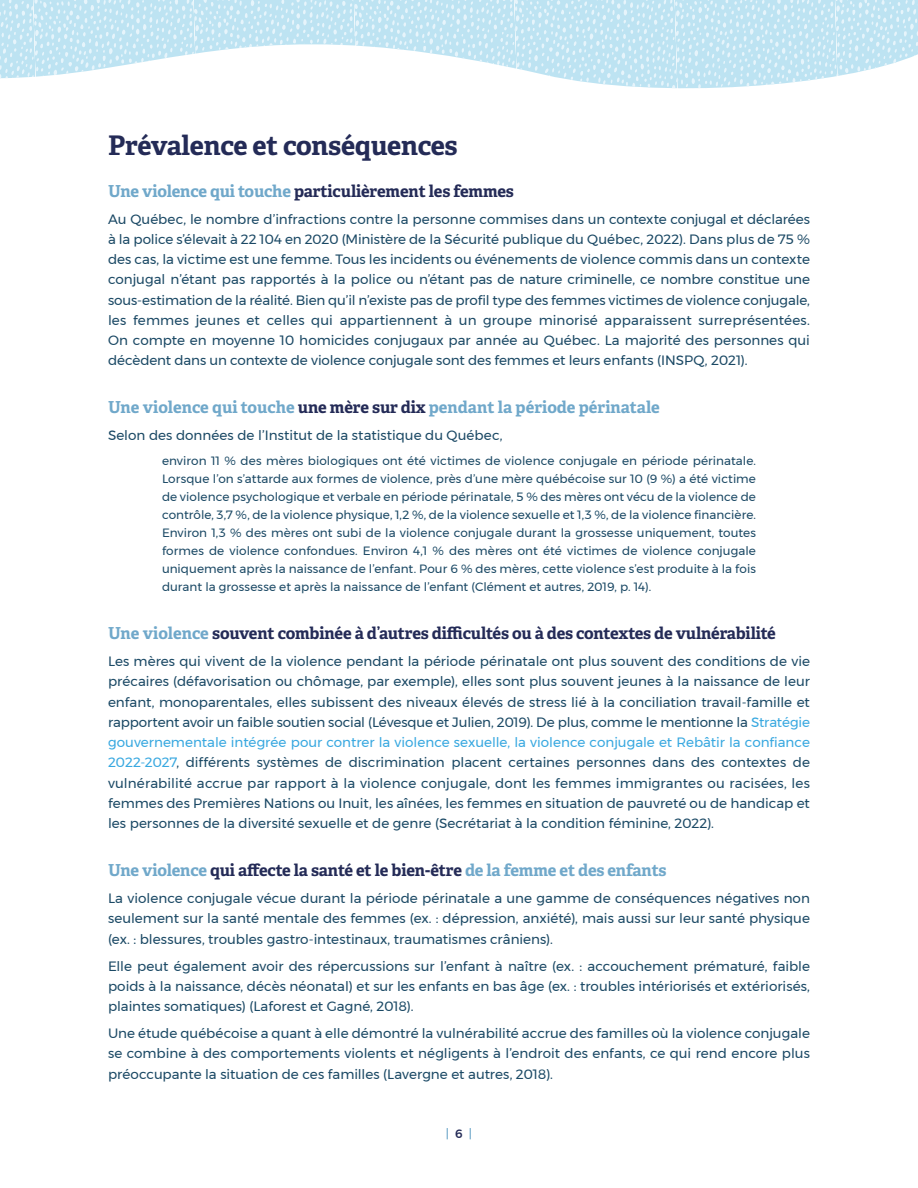
<style>
.page{position:relative;width:918px;height:1188px;background:#fff}
.page>*{position:absolute;margin:0;border:0;box-sizing:border-box;transform-origin:0 0}
.t1{font:700 27px "Adelle";letter-spacing:-.015em;color:#242b57}
.t2{font:700 16.5px "Adelle";letter-spacing:-.01em;color:#242b57}
.t3{font:700 16.5px "Adelle";letter-spacing:-.01em;color:#70a8ca}
.t4{font:13.5px/20.2px "Montserrat";color:#1b4965;text-align:justify}
.t5{font:12px/18px "Montserrat";letter-spacing:.005em;color:#1b4965;text-align:justify}
.t6{font:500 12px "Montserrat";color:#70a8ca}
.s1{color:#70a8ca}
.s2{color:#242b57}
.s3{color:#38a8e0}
</style>
<div class="page">
<svg style="left:0;top:0;width:918px;height:89px;fill:#bde3f2"></svg>
<h1 class="t1" style="left:108px;top:129px;width:351px">Prévalence et conséquences</h1>
<p class="t2" style="left:108px;top:180px;width:407px"><span class="s1">Une violence qui touche</span> particulièrement les femmes</p>
<p class="t4" style="left:108px;top:209px;width:704px">Au Québec, le nombre d’infractions contre la personne commises dans un contexte conjugal et déclarées à la police s’élevait à 22 104 en 2020 (Ministère de la Sécurité publique du Québec, 2022). Dans plus de 75 % des cas, la victime est une femme. Tous les incidents ou événements de violence commis dans un contexte conjugal n’étant pas rapportés à la police ou n’étant pas de nature criminelle, ce nombre constitue une sous-estimation de la réalité. Bien qu’il n’existe pas de profil type des femmes victimes de violence conjugale, les femmes jeunes et celles qui appartiennent à un groupe minorisé apparaissent surreprésentées.<br>On compte en moyenne 10 homicides conjugaux par année au Québec. La majorité des personnes qui décèdent dans un contexte de violence conjugale sont des femmes et leurs enfants (INSPQ, 2021).</p>
<p class="t3" style="left:108px;top:397px;width:553px">Une violence qui touche <span class="s2">une mère sur dix</span> pendant la période périnatale</p>
<p class="t4" style="left:108px;top:425px;width:396px">Selon des données de l’Institut de la statistique du Québec,</p>
<p class="t5" style="left:162px;top:452px;width:596px">environ 11 % des mères biologiques ont été victimes de violence conjugale en période périnatale.<br>Lorsque l’on s’attarde aux formes de violence, près d’une mère québécoise sur 10 (9 %) a été victime de violence psychologique et verbale en période périnatale, 5 % des mères ont vécu de la violence de contrôle, 3,7 %, de la violence physique, 1,2 %, de la violence sexuelle et 1,3 %, de la violence financière.<br>Environ 1,3 % des mères ont subi de la violence conjugale durant la grossesse uniquement, toutes formes de violence confondues. Environ 4,1 % des mères ont été victimes de violence conjugale uniquement après la naissance de l’enfant. Pour 6 % des mères, cette violence s’est produite à la fois durant la grossesse et après la naissance de l’enfant (Clément et autres, 2019, p. 14).</p>
<p class="t2" style="left:108px;top:623px;width:669px"><span class="s1">Une violence</span> souvent combinée à d’autres difficultés ou à des contextes de vulnérabilité</p>
<p class="t4" style="left:108px;top:651px;width:704px">Les mères qui vivent de la violence pendant la période périnatale ont plus souvent des conditions de vie précaires (défavorisation ou chômage, par exemple), elles sont plus souvent jeunes à la naissance de leur enfant, monoparentales, elles subissent des niveaux élevés de stress lié à la conciliation travail-famille et rapportent avoir un faible soutien social (Lévesque et Julien, 2019). De plus, comme le mentionne la <span class="s3">Stratégie gouvernementale intégrée pour contrer la violence sexuelle, la violence conjugale et Rebâtir la confiance 2022-2027</span>, différents systèmes de discrimination placent certaines personnes dans des contextes de vulnérabilité accrue par rapport à la violence conjugale, dont les femmes immigrantes ou racisées, les femmes des Premières Nations ou Inuit, les aînées, les femmes en situation de pauvreté ou de handicap et les personnes de la diversité sexuelle et de genre (Secrétariat à la condition féminine, 2022).</p>
<p class="t3" style="left:108px;top:860px;width:560px">Une violence <span class="s2">qui affecte la santé et le bien-être</span> de la femme et des enfants</p>
<p class="t4" style="left:108px;top:888px;width:703px">La violence conjugale vécue durant la période périnatale a une gamme de conséquences négatives non seulement sur la santé mentale des femmes (ex. : dépression, anxiété), mais aussi sur leur santé physique (ex. : blessures, troubles gastro-intestinaux, traumatismes crâniens).</p>
<p class="t4" style="left:108px;top:956px;width:704px">Elle peut également avoir des répercussions sur l’enfant à naître (ex. : accouchement prématuré, faible poids à la naissance, décès néonatal) et sur les enfants en bas âge (ex. : troubles intériorisés et extériorisés, plaintes somatiques) (Laforest et Gagné, 2018).</p>
<p class="t4" style="left:108px;top:1023px;width:703px">Une étude québécoise a quant à elle démontré la vulnérabilité accrue des familles où la violence conjugale se combine à des comportements violents et négligents à l’endroit des enfants, ce qui rend encore plus préoccupante la situation de ces familles (Lavergne et autres, 2018).</p>
<p class="t6" style="left:446px;top:1124px;width:28px">| <span class="s2">6</span> |</p>
</div>
